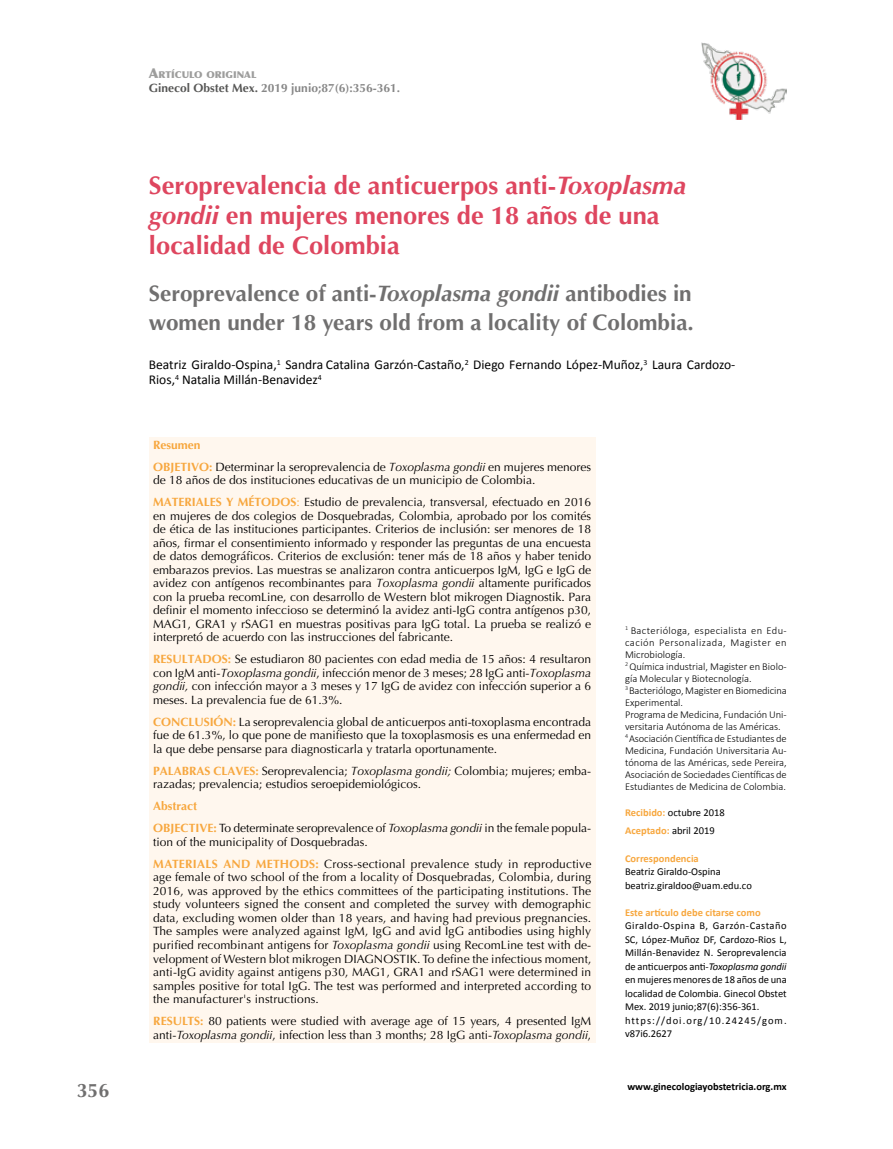
<style>
.page{position:relative;width:893px;height:1149px;background:#fff}
.page>*{position:absolute;margin:0;border:0;box-sizing:border-box;transform-origin:0 0}
.t1{font:700 25.5px/30px "Optima";color:#de465f}
.t2{font:700 22.5px/28.5px "Optima";color:#706f6f}
.t3{font:700 19.5px "Optima";color:#706f6f}
.t4{font:13.5px/15px "Calibri";color:#000}
.t5{font:12px/13.5px "Optima";color:#000}
.t6{font:700 12px "Optima";color:#878787}
.t7{font:300 10.5px/12px "Calibri";color:#000}
.t8{font:10.5px/13.5px "Calibri";color:#000}
.t9{font:700 10.5px "Calibri";color:#f7a73e}
.t10{font:700 10.5px "Calibri";color:#000}
.t11{font:900 9.45px "Optima";color:#9d9d9c}
.s1{font-size:13.5px}
.s2{color:#575756}
.s3{font-style:italic}
.s4{font-weight:700;color:#f7a73e}
.s5{color:#f7a73e}
</style>
<div class="page">
<img style="left:702px;top:43px;width:85px;height:76px">
<div style="left:149px;top:437px;width:446px;height:605px;background:#fff7ee"></div>
<p class="t11" style="left:149px;top:69px;width:109px"><span class="s1">A</span>RTÍCULO ORIGINAL</p>
<p class="t6" style="left:149px;top:81px;width:253px"><span class="s2">Ginecol Obstet Mex.</span> 2019 junio;87(6):356-361.</p>
<h1 class="t1" style="left:149px;top:170px;width:539px">Seroprevalencia de anticuerpos anti-<span class="s3">Toxoplasma gondii</span> en mujeres menores de 18 años de una localidad de Colombia</h1>
<h2 class="t2" style="left:149px;top:279px;width:546px">Seroprevalence of anti-<span class="s3">Toxoplasma gondii</span> antibodies in women under 18 years old from a locality of Colombia.</h2>
<p class="t4" style="left:149px;top:356px;width:588px">Beatriz Giraldo-Ospina,<sup>1</sup> Sandra Catalina Garzón-Castaño,<sup>2</sup> Diego Fernando López-Muñoz,<sup>3</sup> Laura Cardozo-<br>Rios,<sup>4</sup> Natalia Millán-Benavidez<sup>4</sup></p>
<p class="t5" style="left:153px;top:433px;width:439px;line-height:22px"><span class="s4">Resumen<br>OBJETIVO:</span> Determinar la seroprevalencia de <span class="s3">Toxoplasma gondii</span> en mujeres menores</p>
<p class="t5" style="left:153px;top:469px;width:439px;line-height:22px">de 18 años de dos instituciones educativas de un municipio de Colombia.<br><span class="s4">MATERIALES Y MÉTODOS</span><span class="s5">:</span> Estudio de prevalencia, transversal, efectuado en 2016</p>
<p class="t5" style="left:153px;top:509px;width:440px;text-align:justify">en mujeres de dos colegios de Dosquebradas, Colombia, aprobado por los comités de ética de las instituciones participantes. Criterios de inclusión: ser menores de 18 años, firmar el consentimiento informado y responder las preguntas de una encuesta de datos demográficos. Criterios de exclusión: tener más de 18 años y haber tenido embarazos previos. Las muestras se analizaron contra anticuerpos IgM, IgG e IgG de avidez con antígenos recombinantes para <span class="s3">Toxoplasma gondii</span> altamente purificados con la prueba recomLine, con desarrollo de Western blot mikrogen Diagnostik. Para definir el momento infeccioso se determinó la avidez anti-IgG contra antígenos p30, MAG1, GRA1 y rSAG1 en muestras positivas para IgG total. La prueba se realizó e interpretó de acuerdo con las instrucciones del fabricante.</p>
<p class="t5" style="left:153px;top:652px;width:440px;text-align:justify"><span class="s4">RESULTADOS:</span> Se estudiaron 80 pacientes con edad media de 15 años: 4 resultaron con IgM anti-<span class="s3">Toxoplasma gondii</span>, infección menor de 3 meses; 28 IgG anti-<span class="s3">Toxoplasma gondii,</span> con infección mayor a 3 meses y 17 IgG de avidez con infección superior a 6 meses. La prevalencia fue de 61.3%.</p>
<p class="t5" style="left:153px;top:715px;width:440px;text-align:justify"><span class="s4">CONCLUSIÓN:</span> La seroprevalencia global de anticuerpos anti-toxoplasma encontrada fue de 61.3%, lo que pone de manifiesto que la toxoplasmosis es una enfermedad en la que debe pensarse para diagnosticarla y tratarla oportunamente.</p>
<p class="t5" style="left:153px;top:764px;width:440px"><span class="s4">PALABRAS CLAVES:</span> Seroprevalencia; <span class="s3">Toxoplasma gondii;</span> Colombia; mujeres; emba&shy;razadas; prevalencia; estudios seroepidemiológicos.</p>
<p class="t5" style="left:153px;top:795px;width:439px;line-height:22px"><span class="s4">Abstract<br>OBJECTIVE:</span> To determinate seroprevalence of <span class="s3">Toxoplasma gondii</span> in the female popula-</p>
<p class="t5" style="left:153px;top:830px;width:440px;line-height:22px">tion of the municipality of Dosquebradas.<br><span class="s4">MATERIALS AND METHODS:</span> Cross-sectional prevalence study in reproductive</p>
<p class="t5" style="left:153px;top:870px;width:440px;text-align:justify">age female of two school of the from a locality of Dosquebradas, Colombia, during 2016, was approved by the ethics committees of the participating institutions. The study volunteers signed the consent and completed the survey with demographic data, excluding women older than 18 years, and having had previous pregnancies.<br>The samples were analyzed against IgM, IgG and avid IgG antibodies using highly purified recombinant antigens for <span class="s3">Toxoplasma gondii</span> using RecomLine test with de&shy;velopment of Western blot mikrogen DIAGNOSTIK. To define the infectious moment, anti-IgG avidity against antigens p30, MAG1, GRA1 and rSAG1 were determined in samples positive for total IgG. The test was performed and interpreted according to the manufacturer's instructions.</p>
<p class="t5" style="left:153px;top:1014px;width:440px"><span class="s4">RESULTS:</span> 80 patients were studied with average age of 15 years, 4 presented IgM anti-<span class="s3">Toxoplasma gondii</span>, infection less than 3 months; 28 IgG anti-<span class="s3">Toxoplasma gondii</span>,</p>
<p class="t7" style="left:625px;top:623px;width:163px"><sup>1</sup> Bacterióloga, especialista en Edu&shy;cación Personalizada, Magister en Microbiología.<br><sup>2</sup> Química industrial, Magister en Biolo&shy;gía Molecular y Biotecnología.<br><sup>3</sup> Bacteriólogo, Magister en Biomedicina Experimental.<br>Programa de Medicina, Fundación Uni&shy;versitaria Autónoma de las Américas.<br><sup>4</sup> Asociación Científica de Estudiantes de Medicina, Fundación Universitaria Au&shy;tónoma de las Américas, sede Pereira, Asociación de Sociedades Científicas de Estudiantes de Medicina de Colombia.</p>
<p class="t8" style="left:625px;top:802px;width:101px;line-height:18px"><span class="s4">Recibido:</span> octubre 2018<br><span class="s4">Aceptado:</span> abril 2019</p>
<p class="t9" style="left:625px;top:851px;width:75px">Correspondencia</p>
<p class="t8" style="left:625px;top:864px;width:128px">Beatriz Giraldo-Ospina beatriz.giraldoo@uam.edu.co</p>
<p class="t9" style="left:625px;top:905px;width:137px">Este artículo debe citarse como</p>
<p class="t8" style="left:625px;top:918px;width:163px">Giraldo-Ospina B, Garzón-Castaño SC, López-Muñoz DF, Cardozo-Rios L, Millán-Benavidez N. Seroprevalencia de anticuerpos anti-<span class="s3">Toxoplasma gondii </span>en mujeres menores de 18 años de una localidad de Colombia. Ginecol Obstet Mex. 2019 junio;87(6):356-361. https://doi.org/10.24245/gom. v87i6.2627</p>
<h3 class="t3" style="left:77px;top:1079px;width:34px">356</h3>
<p class="t10" style="left:627px;top:1079px;width:161px">www.ginecologiayobstetricia.org.mx</p>
</div>
